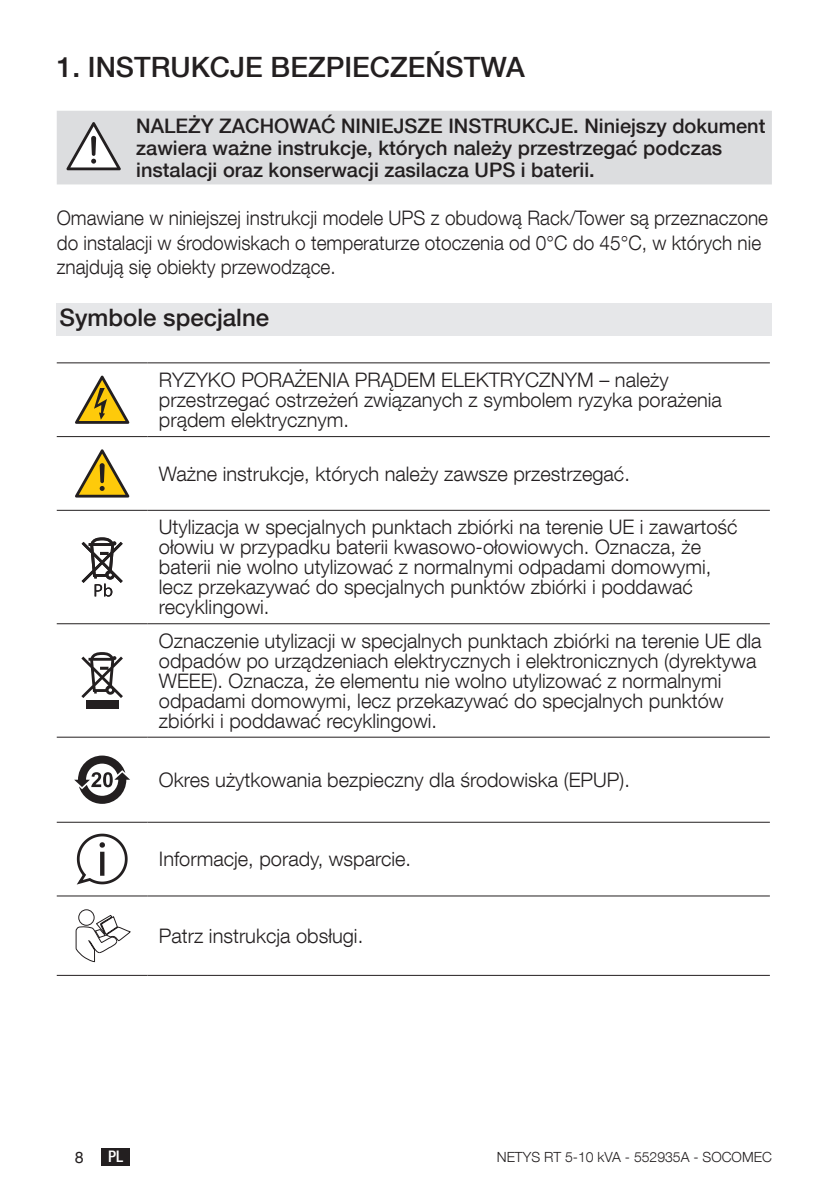
<style>
.page{position:relative;width:840px;height:1191px;background:#fff}
.page>*{position:absolute;margin:0;border:0;box-sizing:border-box;transform-origin:0 0}
.t1{font:500 28px "Helvetica Neue LT Com";color:#231f20}
.t2{font:500 24px "Helvetica Neue LT Com";color:#231f20}
.t3{font:300 20px/20px "Helvetica Neue LT Com";color:#231f20}
.t4{font:300 20px/24px "Helvetica Neue LT Com";color:#231f20;scale:.95 1}
.t5{font:500 20px/22px "Helvetica Neue LT Com";color:#231f20}
.t6{font:500 condensed 16px "Helvetica Neue LT Com";color:#fff}
.t7{font:16px "Helvetica Neue LT Com";color:#231f20}
.t8{font:300 14px "Helvetica Neue LT Com";color:#231f20}
</style>
<div class="page">
<div style="left:101px;top:1148px;width:29px;height:17px;background:#231f20"></div>
<div style="left:57px;top:303px;width:714px;height:33px;background:#e6e7e9"></div>
<div style="left:57px;top:111px;width:714px;height:73px;background:#dcdddf"></div>
<svg style="left:66px;top:122px;width:55px;height:48px"></svg>
<hr style="left:57px;top:362px;width:90px;height:1px;background:#231f20">
<hr style="left:147px;top:362px;width:622px;height:1px;background:#231f20">
<hr style="left:57px;top:436px;width:90px;height:1px;background:#231f20">
<hr style="left:147px;top:436px;width:622px;height:1px;background:#231f20">
<hr style="left:57px;top:510px;width:90px;height:1px;background:#231f20">
<hr style="left:147px;top:510px;width:622px;height:1px;background:#231f20">
<hr style="left:57px;top:623px;width:90px;height:1px;background:#231f20">
<hr style="left:147px;top:623px;width:622px;height:1px;background:#231f20">
<hr style="left:57px;top:737px;width:90px;height:1px;background:#231f20">
<hr style="left:147px;top:737px;width:622px;height:1px;background:#231f20">
<hr style="left:57px;top:822px;width:90px;height:1px;background:#231f20">
<hr style="left:147px;top:822px;width:622px;height:1px;background:#231f20">
<hr style="left:57px;top:895px;width:90px;height:1px;background:#231f20">
<hr style="left:147px;top:895px;width:622px;height:1px;background:#231f20">
<hr style="left:57px;top:975px;width:90px;height:1px;background:#231f20">
<hr style="left:147px;top:975px;width:622px;height:1px;background:#231f20">
<svg style="left:75px;top:375px;width:54px;height:49px"></svg>
<svg style="left:75px;top:449px;width:54px;height:48px"></svg>
<svg style="left:82px;top:537px;width:41px;height:59px"></svg>
<div style="left:86px;top:701px;width:32px;height:8px;background:#231f20"></div>
<svg style="left:81px;top:652px;width:42px;height:46px"></svg>
<svg style="left:74px;top:755px;width:56px;height:49px"></svg>
<svg style="left:77px;top:833px;width:50px;height:51px"></svg>
<div style="left:78px;top:909px;width:16px;height:16px;border:1px solid #231f20;border-radius:50%"></div>
<svg style="left:76px;top:914px;width:55px;height:48px"></svg>
<h1 class="t1" style="left:57px;top:50px;width:469px">1. INSTRUKCJE BEZPIECZEŃSTWA</h1>
<p class="t5" style="left:136px;top:114px;width:630px">NALEŻY ZACHOWAĆ NINIEJSZE INSTRUKCJE. Niniejszy dokument zawiera ważne instrukcje, których należy przestrzegać podczas instalacji oraz konserwacji zasilacza UPS i baterii.</p>
<p class="t4" style="left:57px;top:206px;width:749px">Omawiane w niniejszej instrukcji modele UPS z obudową Rack/Tower są przeznaczone do instalacji w środowiskach o temperaturze otoczenia od 0°C do 45°C, w których nie znajdują się obiekty przewodzące.</p>
<p class="t2" style="left:60px;top:303px;width:211px">Symbole specjalne</p>
<p class="t3" style="left:159px;top:369px;width:564px">RYZYKO PORAŻENIA PRĄDEM ELEKTRYCZNYM – należy przestrzegać ostrzeżeń związanych z symbolem ryzyka porażenia prądem elektrycznym.</p>
<p class="t3" style="left:159px;top:463px;width:472px">Ważne instrukcje, których należy zawsze przestrzegać.</p>
<p class="t3" style="left:159px;top:516px;width:579px">Utylizacja w specjalnych punktach zbiórki na terenie UE i zawartość ołowiu w przypadku baterii kwasowo-ołowiowych. Oznacza, że baterii nie wolno utylizować z normalnymi odpadami domowymi, lecz przekazywać do specjalnych punktów zbiórki i poddawać recyklingowi.</p>
<p class="t3" style="left:159px;top:630px;width:604px">Oznaczenie utylizacji w specjalnych punktach zbiórki na terenie UE dla odpadów po urządzeniach elektrycznych i elektronicznych (dyrektywa WEEE). Oznacza, że elementu nie wolno utylizować z normalnymi odpadami domowymi, lecz przekazywać do specjalnych punktów zbiórki i poddawać recyklingowi.</p>
<p class="t3" style="left:159px;top:769px;width:472px">Okres użytkowania bezpieczny dla środowiska (EPUP).</p>
<p class="t3" style="left:159px;top:848px;width:253px">Informacje, porady, wsparcie.</p>
<p class="t3" style="left:159px;top:925px;width:206px">Patrz instrukcja obsługi.</p>
<p class="t7" style="left:75px;top:1147px;width:10px">8</p>
<p class="t6" style="left:108px;top:1147px;width:17px">PL</p>
<p class="t8" style="left:496px;top:1148px;width:276px">NETYS RT 5-10 kVA - 552935A - SOCOMEC</p>
</div>
